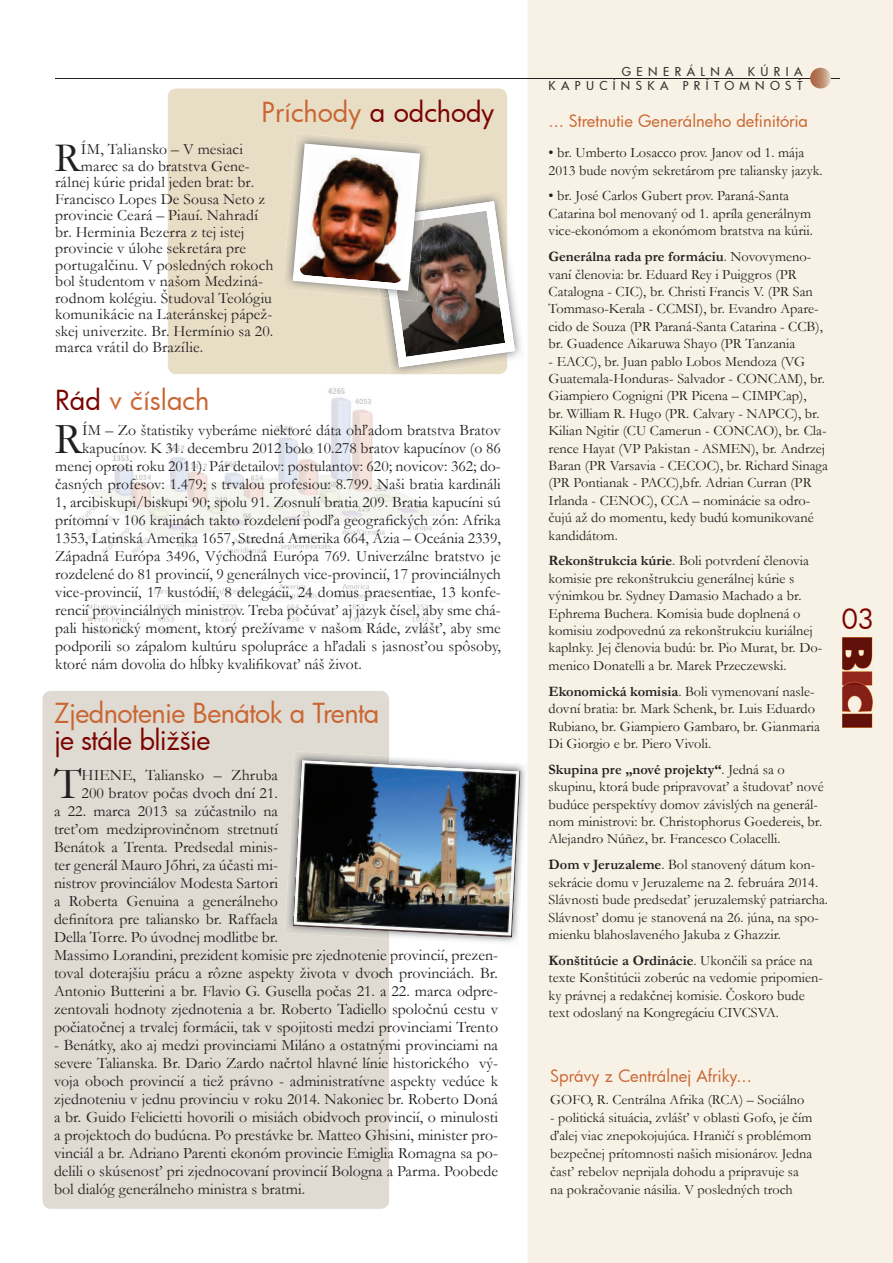
<style>
.page{position:relative;width:893px;height:1263px;background:#fff}
.page>*{position:absolute;margin:0;border:0;box-sizing:border-box;transform-origin:0 0}
.t1{font:44.7px "Garamond";color:#231f20}
.t2{font:44.55px "Garamond";color:#231f20}
.t3{font:42.15px "Garamond";color:#231f20}
.t4{font:27px "Futura";color:#ca6633}
.t5{font:27px "Futura";letter-spacing:-.02em;color:#ca6633}
.t6{font:27px "Futura";letter-spacing:-.02em;color:#7b0300}
.t7{font:16.5px "Futura";color:#ca6633}
.t8{font:15.9px/18px "Garamond";color:#231f20;text-align:justify}
.t9{font:15.75px "Garamond";color:#231f20}
.t10{font:14.4px/17.4px "Garamond";color:#231f20}
.t11{font:14.25px/18px "Garamond";color:#231f20}
.t12{font:500 12px/14.4px "Futura";letter-spacing:.45em;color:#312f30;text-align:right}
.s1{color:#7b0300}
.s2{font-weight:700}
</style>
<div class="page">
<div style="left:527px;top:0;width:366px;height:1263px;background:#f7f2e5"></div>
<img style="left:837px;top:638px;width:35px;height:90px">
<div style="left:43px;top:691px;width:346px;height:518px;background:#dfdbd2"></div>
<img style="left:79px;top:374px;width:373px;height:262px">
<hr style="left:55px;top:79px;width:784px;height:1px;background:#231f20">
<svg style="left:810px;top:68px;width:21px;height:21px"></svg>
<div style="left:168px;top:89px;width:339px;height:285px;background:#e8dec6"></div>
<img style="left:390px;top:374px;width:30px;height:4px">
<img style="left:515px;top:306px;width:6px;height:51px">
<img style="left:380px;top:367px;width:127px;height:7px">
<img style="left:282px;top:133px;width:148px;height:165px">
<svg style="left:293px;top:144px;width:222px;height:223px"></svg>
<img style="left:299px;top:151px;width:114px;height:133px">
<img style="left:389px;top:757px;width:137px;height:186px">
<svg style="left:527px;top:764px;width:1px;height:14px"></svg>
<img style="left:285px;top:751px;width:104px;height:188px">
<img style="left:293px;top:760px;width:228px;height:178px">
<h3 class="t4" style="left:261px;top:94px;width:235px">Príchody <span class="s1">a odchody</span></h3>
<h3 class="t3" style="left:54px;top:135px;width:28px">R</h3>
<p class="t9" style="left:81px;top:141px;width:164px">ÍM, Taliansko – V mesiaci</p>
<p class="t9" style="left:81px;top:157px;width:171px">marec sa do bratstva Gene-</p>
<p class="t9" style="left:55px;top:174px;width:200px">rálnej kúrie pridal jeden brat: br.</p>
<p class="t9" style="left:55px;top:190px;width:211px">Francisco Lopes De Sousa Neto z</p>
<p class="t9" style="left:55px;top:207px;width:204px">provincie Ceará – Piauí. Nahradí</p>
<p class="t9" style="left:55px;top:223px;width:191px">br. Herminia Bezerra z tej istej</p>
<p class="t9" style="left:55px;top:240px;width:192px">provincie v úlohe sekretára pre</p>
<p class="t9" style="left:55px;top:256px;width:220px">portugalčinu. V posledných rokoch</p>
<p class="t9" style="left:55px;top:273px;width:209px">bol študentom v našom Medziná-</p>
<p class="t9" style="left:55px;top:289px;width:218px">rodnom kolégiu. Študoval Teológiu</p>
<p class="t9" style="left:55px;top:306px;width:219px">komunikácie na Lateránskej pápež-</p>
<p class="t9" style="left:55px;top:322px;width:220px">skej univerzite. Br. Hermínio sa 20.</p>
<p class="t9" style="left:55px;top:339px;width:150px">marca vrátil do Brazílie.</p>
<h3 class="t4" style="left:55px;top:382px;width:155px"><span class="s1">Rád</span> v číslach</h3>
<h2 class="t2" style="left:54px;top:415px;width:29px">R</h2>
<p class="t9" style="left:82px;top:422px;width:420px">ÍM – Zo štatistiky vyberáme niektoré dáta ohľadom bratstva Bratov</p>
<p class="t9" style="left:82px;top:440px;width:420px">kapucínov. K 31. decembru 2012 bolo 10.278 bratov kapucínov (o 86</p>
<p class="t9" style="left:55px;top:458px;width:447px">menej oproti roku 2011). Pár detailov: postulantov: 620; novicov: 362; do-</p>
<p class="t9" style="left:55px;top:476px;width:447px">časných profesov: 1.479; s trvalou profesiou: 8.799. Naši bratia kardináli</p>
<p class="t9" style="left:55px;top:494px;width:447px">1, arcibiskupi/biskupi 90; spolu 91. Zosnulí bratia 209. Bratia kapucíni sú</p>
<p class="t9" style="left:55px;top:512px;width:447px">prítomní v 106 krajinách takto rozdelení podľa geografických zón: Afrika</p>
<p class="t9" style="left:55px;top:530px;width:447px">1353, Latinská Amerika 1657, Stredná Amerika 664, Ázia – Oceánia 2339,</p>
<p class="t9" style="left:55px;top:548px;width:447px">Západná Európa 3496, Východná Európa 769. Univerzálne bratstvo je</p>
<p class="t9" style="left:55px;top:566px;width:447px">rozdelené do 81 provincií, 9 generálnych vice-provincií, 17 provinciálnych</p>
<p class="t9" style="left:55px;top:584px;width:447px">vice-provincií, 17 kustódií, 8 delegácii, 24 domus praesentiae, 13 konfe-</p>
<p class="t9" style="left:55px;top:602px;width:447px">rencií provinciálnych ministrov. Treba počúvať aj jazyk čísel, aby sme chá-</p>
<p class="t9" style="left:55px;top:620px;width:447px">pali historický moment, ktorý prežívame v našom Ráde, zvlášť, aby sme</p>
<p class="t9" style="left:55px;top:638px;width:447px">podporili so zápalom kultúru spolupráce a hľadali s jasnosťou spôsoby,</p>
<p class="t9" style="left:55px;top:656px;width:308px">ktoré nám dovolia do hĺbky kvalifikovať náš život.</p>
<h3 class="t5" style="left:54px;top:695px;width:327px">Zjednotenie Benátok a Trenta</h3>
<h3 class="t6" style="left:54px;top:722px;width:158px">je stále bližšie</h3>
<h1 class="t1" style="left:54px;top:760px;width:29px">T</h1>
<p class="t8" style="left:82px;top:766px;width:198px">HIENE, Taliansko – Zhruba</p>
<p class="t8" style="left:82px;top:784px;width:198px">200 bratov počas dvoch dní 21.</p>
<p class="t8" style="left:54px;top:802px;width:225px">a 22. marca 2013 sa zúčastnilo na</p>
<p class="t8" style="left:54px;top:820px;width:226px">treťom medziprovinčnom stretnutí</p>
<p class="t8" style="left:54px;top:838px;width:226px">Benátok a Trenta. Predsedal minis-</p>
<p class="t8" style="left:54px;top:856px;width:225px">ter generál Mauro Jőhri, za účasti mi-</p>
<p class="t8" style="left:54px;top:874px;width:225px">nistrov provinciálov Modesta Sartori</p>
<p class="t8" style="left:54px;top:892px;width:225px">a Roberta Genuina a generálneho</p>
<p class="t8" style="left:54px;top:910px;width:225px">definítora pre taliansko br. Raffaela</p>
<p class="t8" style="left:54px;top:928px;width:225px">Della Torre. Po úvodnej modlitbe br.</p>
<p class="t8" style="left:54px;top:946px;width:446px">Massimo Lorandini, prezident komisie pre zjednotenie provincií, prezen-</p>
<p class="t8" style="left:54px;top:964px;width:446px">toval doterajšiu prácu a rôzne aspekty života v dvoch provinciách. Br.</p>
<p class="t8" style="left:54px;top:982px;width:446px">Antonio Butterini a br. Flavio G. Gusella počas 21. a 22. marca odpre-</p>
<p class="t8" style="left:54px;top:1000px;width:446px">zentovali hodnoty zjednotenia a br. Roberto Tadiello spoločnú cestu v</p>
<p class="t8" style="left:54px;top:1018px;width:446px">počiatočnej a trvalej formácii, tak v spojitosti medzi provinciami Trento</p>
<p class="t8" style="left:54px;top:1036px;width:446px">- Benátky, ako aj medzi provinciami Miláno a ostatnými provinciami na severe Talianska. Br. Dario Zardo načrtol hlavné línie historického vý&shy;voja oboch provincií a tiež právno - administratívne aspekty vedúce k zjednoteniu v jednu provinciu v roku 2014. Nakoniec br. Roberto Doná a br. Guido Felicietti hovorili o misiách obidvoch provincií, o minulosti a projektoch do budúcna. Po prestávke br. Matteo Ghisini, minister pro&shy;vinciál a br. Adriano Parenti ekonóm provincie Emiglia Romagna sa po&shy;delili o skúsenosť pri zjednocovaní provincií Bologna a Parma. Poobede bol dialóg generálneho ministra s bratmi.</p>
<p class="t12" style="left:548px;top:64px;width:255px">GENERÁLNA KÚRIA<br>KAPUCÍNSKA PRÍTOMNOSŤ</p>
<p class="t7" style="left:549px;top:110px;width:261px">... Stretnutie Generálneho definitória</p>
<p class="t10" style="left:549px;top:144px;width:276px">• br. Umberto Losacco prov. Janov od 1. mája<br>2013 bude novým sekretárom pre taliansky jazyk.</p>
<p class="t10" style="left:549px;top:187px;width:266px">• br. José Carlos Gubert prov. Paraná-Santa<br>Catarina bol menovaný od 1. apríla generálnym vice-ekonómom a ekonómom bratstva na kúrii.</p>
<p class="t10" style="left:549px;top:248px;width:276px"><span class="s2">Generálna rada pre formáciu</span>. Novovymeno&shy;vaní členovia: br. Eduard Rey i Puiggros (PR Catalogna - CIC), br. Christi Francis V. (PR San Tommaso-Kerala - CCMSI), br. Evandro Apare&shy;cido de Souza (PR Paraná-Santa Catarina - CCB), br. Guadence Aikaruwa Shayo (PR Tanzania</p>
<p class="t10" style="left:549px;top:353px;width:281px">- EACC), br. Juan pablo Lobos Mendoza (VG Guatemala-Honduras- Salvador - CONCAM), br.<br>Giampiero Cognigni (PR Picena – CIMPCap),<br>br. William R. Hugo (PR. Calvary - NAPCC), br.<br>Kilian Ngitir (CU Camerun - CONCAO), br. Cla&shy;rence Hayat (VP Pakistan - ASMEN), br. Andrzej Baran (PR Varsavia - CECOC), br. Richard Sinaga (PR Pontianak - PACC),bfr. Adrian Curran (PR Irlanda - CENOC), CCA – nominácie sa odro&shy;čujú až do momentu, kedy budú komunikované kandidátom.</p>
<p class="t10" style="left:549px;top:552px;width:275px"><span class="s2">Rekonštrukcia kúrie</span>. Boli potvrdení členovia komisie pre rekonštrukciu generálnej kúrie s výnimkou br. Sydney Damasio Machado a br.<br>Ephrema Buchera. Komisia bude doplnená o komisiu zodpovednú za rekonštrukciu kuriálnej kaplnky. Jej členovia budú: br. Pio Murat, br. Do&shy;menico Donatelli a br. Marek Przeczewski.</p>
<p class="t10" style="left:549px;top:683px;width:273px"><span class="s2">Ekonomická komisia</span>. Boli vymenovaní nasle&shy;dovní bratia: br. Mark Schenk, br. Luis Eduardo Rubiano, br. Giampiero Gambaro, br. Gianmaria Di Giorgio e br. Piero Vivoli.</p>
<p class="t10" style="left:549px;top:761px;width:277px"><span class="s2">Skupina pre „nové projekty“</span>. Jedná sa o skupinu, ktorá bude pripravovať a študovať nové budúce perspektívy domov závislých na generál&shy;nom ministrovi: br. Christophorus Goedereis, br.<br>Alejandro Núñez, br. Francesco Colacelli.</p>
<p class="t10" style="left:549px;top:856px;width:281px"><span class="s2">Dom v Jeruzaleme</span>. Bol stanovený dátum kon&shy;sekrácie domu v Jeruzaleme na 2. februára 2014.<br>Slávnosti bude predsedať jeruzalemský patriarcha.<br>Slávnosť domu je stanovená na 26. júna, na spo&shy;mienku blahoslaveného Jakuba z Ghazzir.</p>
<p class="t10" style="left:549px;top:952px;width:276px"><span class="s2">Konštitúcie a Ordinácie</span>. Ukončili sa práce na texte Konštitúcii zoberúc na vedomie pripomien&shy;ky právnej a redakčnej komisie. Čoskoro bude text odoslaný na Kongregáciu CIVCSVA.</p>
<h3 class="t6" style="left:841px;top:601px;width:34px">03</h3>
<p class="t7" style="left:550px;top:1065px;width:203px">Správy z Centrálnej Afriky...</p>
<p class="t11" style="left:550px;top:1091px;width:256px">GOFO, R. Centrálna Afrika (RCA) – Sociálno</p>
<p class="t11" style="left:550px;top:1109px;width:264px">- politická situácia, zvlášť v oblasti Gofo, je čím ďalej viac znepokojujúca. Hraničí s problémom bezpečnej prítomnosti našich misionárov. Jedna časť rebelov neprijala dohodu a pripravuje sa na pokračovanie násilia. V posledných troch</p>
</div>
